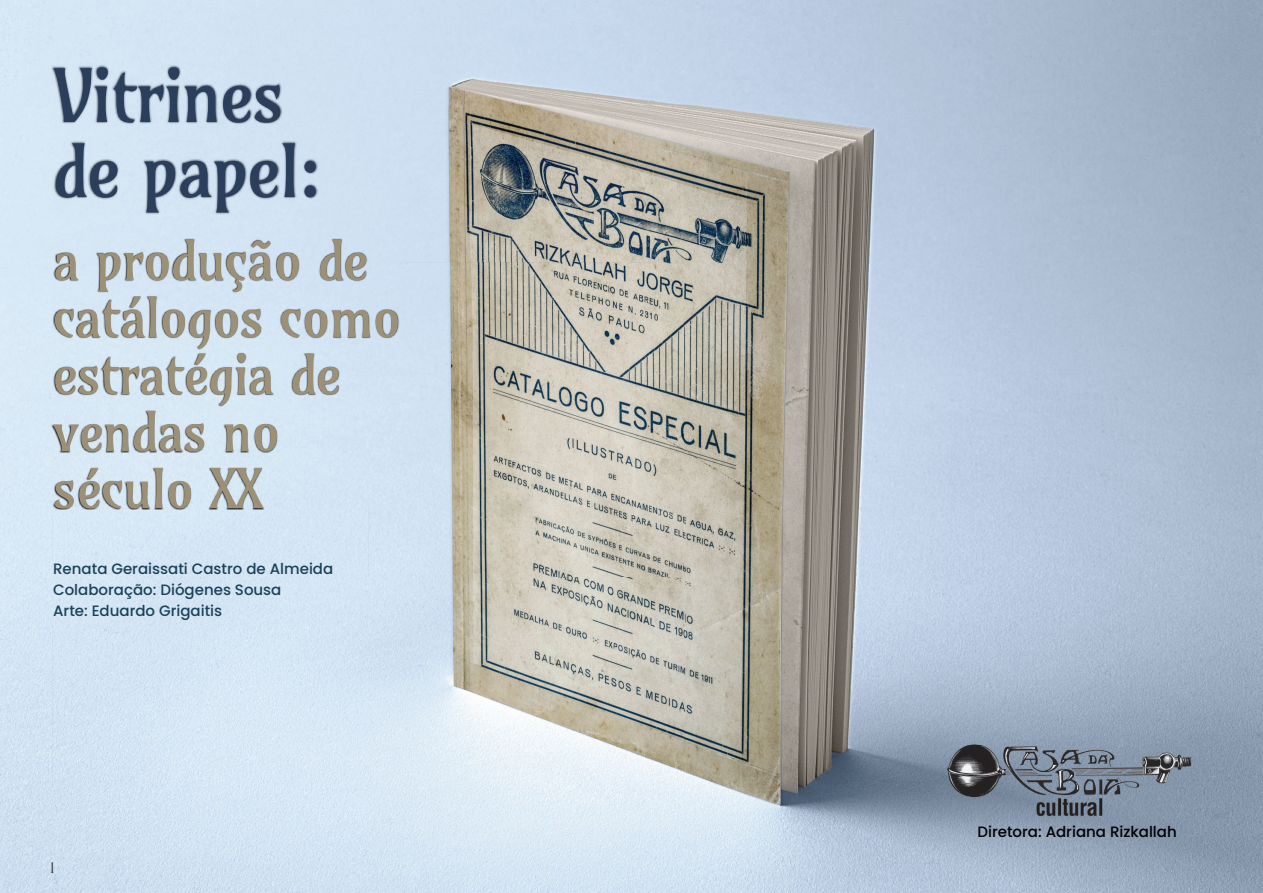
<style>
.page{position:relative;width:1263px;height:893px;background:#fff}
.page>*{position:absolute;margin:0;border:0;box-sizing:border-box;transform-origin:0 0}
.t1{font:72px/75px "Amarante";letter-spacing:-.02em;color:#2b3f5c}
.t2{font:54px/57px "Amarante";letter-spacing:-.02em;color:#9c9076}
.t3{font:500 15px/21px "Poppins";color:#1a425a}
.t4{font:500 15px "Poppins";color:#000}
.t5{font:15px "Abraham Lincoln";color:#231f20}
</style>
<div class="page">
<img style="left:0;top:0;width:1000px;height:105px">
<img style="left:1000px;top:0;width:263px;height:735px">
<img style="left:0;top:105px;width:52px;height:788px">
<img style="left:316px;top:105px;width:631px;height:157px">
<img style="left:947px;top:105px;width:53px;height:628px">
<img style="left:369px;top:262px;width:579px;height:631px">
<img style="left:52px;top:510px;width:317px;height:383px">
<img style="left:1158px;top:735px;width:105px;height:158px">
<img style="left:947px;top:821px;width:211px;height:72px">
<div style="left:51px;top:560px;width:284px;height:62px;background:#d4e5f5"></div>
<img style="left:51px;top:65px;width:267px;height:150px">
<img style="left:51px;top:239px;width:348px;height:271px">
<img style="left:940px;top:733px;width:265px;height:88px">
<h1 class="t1" style="left:53px;top:59px;width:270px">Vitrines de papel:</h1>
<h2 class="t2" style="left:53px;top:232px;width:350px">a produção de catálogos como estratégia de vendas no século XX</h2>
<p class="t3" style="left:53px;top:558px;width:282px">Renata Geraissati Castro de Almeida<br>Colaboração: Diógenes Sousa<br>Arte: Eduardo Grigaitis</p>
<p class="t5" style="left:51px;top:860px;width:4px">1</p>
<p class="t4" style="left:977px;top:823px;width:201px">Diretora: Adriana Rizkallah</p>
</div>
